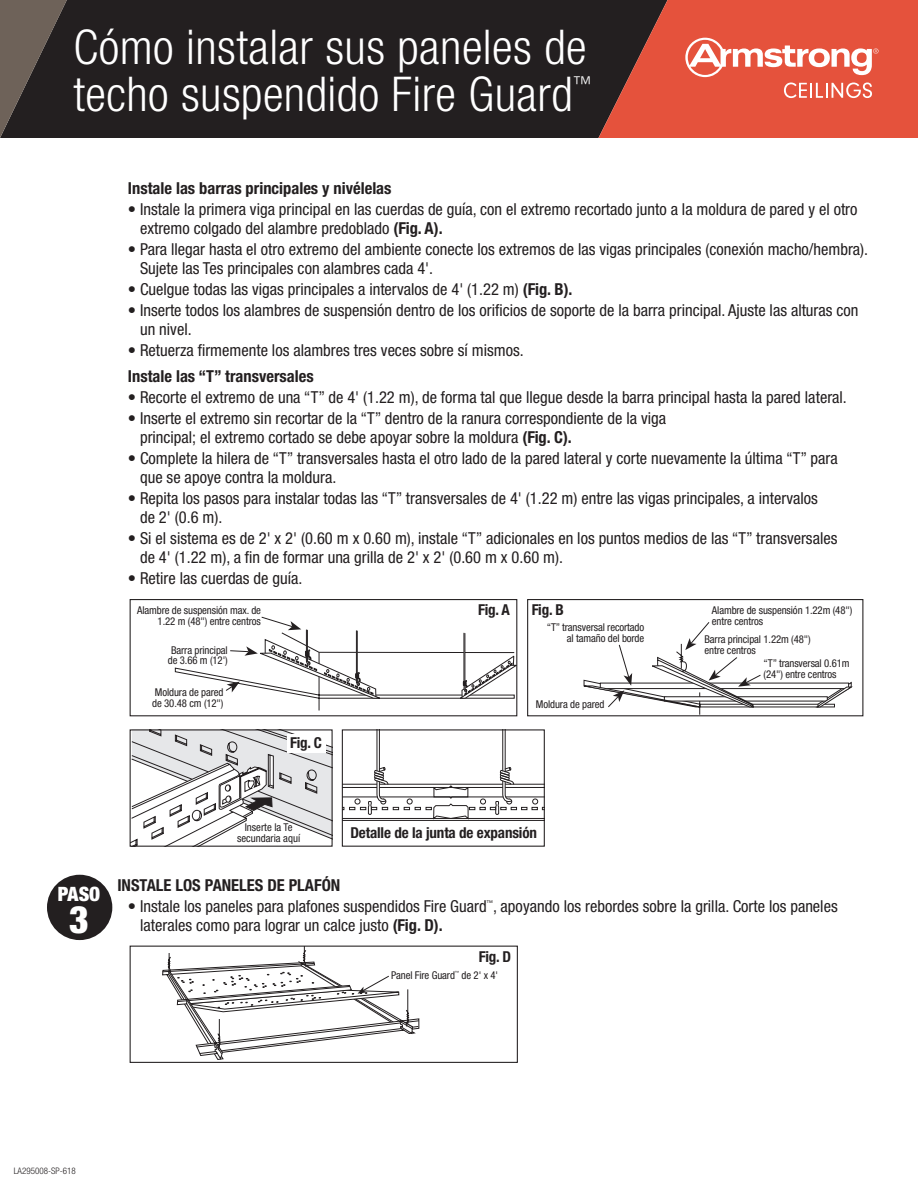
<style>
.page{position:relative;width:918px;height:1188px;background:#fff}
.page>*{position:absolute;margin:0;border:0;box-sizing:border-box;transform-origin:0 0}
.t1{font:300 condensed 48px/46.8px "Helvetica Neue";letter-spacing:.01em;color:#fff}
.t2{font:900 condensed 37.95px "Helvetica Neue";color:#fff}
.t3{font:900 condensed 19.8px "Helvetica Neue";color:#fff}
.t4{font:300 condensed 19.2px "Helvetica Neue";color:#fff}
.t5{font:condensed 16.5px/18.9px "Helvetica Neue";color:#231f20}
.t6{font:700 condensed 16.5px "Helvetica Neue";color:#231f20}
.t7{font:700 condensed 15px "Helvetica Neue";letter-spacing:-.01em;color:#231f20}
.t8{font:condensed 10.8px/10.8px "Helvetica Neue";letter-spacing:-.01em;color:#231f20}
.t9{font:300 condensed 9px "Helvetica Neue";color:#231f20}
.t10{font:condensed 6.6px "Helvetica Neue";color:#231f20}
.t11{font:condensed 4.35px "Helvetica Neue";color:#231f20}
.s1{font-weight:700}
</style>
<div class="page">
<div style="left:67px;top:0;width:531px;height:138px;background:#231f20"></div>
<svg style="left:598px;top:0;width:320px;height:138px;background:#ca4b38"></svg>
<svg style="left:685px;top:38px;width:194px;height:39px"></svg>
<svg style="left:784px;top:83px;width:88px;height:15px"></svg>
<svg style="left:0;top:0;width:67px;height:138px;background:#48403c"></svg>
<svg style="left:132px;top:731px;width:199px;height:114px"></svg>
<svg style="left:174px;top:616px;width:341px;height:95px"></svg>
<div style="left:130px;top:599px;width:387px;height:117px;border:1px solid #231f20"></div>
<svg style="left:584px;top:622px;width:268px;height:92px"></svg>
<div style="left:527px;top:599px;width:336px;height:117px;border:1px solid #231f20"></div>
<hr style="left:342px;top:820px;width:202px;height:1px;background:#231f20">
<svg style="left:344px;top:731px;width:199px;height:89px"></svg>
<div style="left:342px;top:729px;width:203px;height:118px;border:1px solid #231f20"></div>
<div style="left:287px;top:734px;width:38px;height:19px;background:#fff"></div>
<div style="left:47px;top:875px;width:65px;height:65px;background:#231f20;border-radius:50%"></div>
<svg style="left:162px;top:948px;width:257px;height:112px"></svg>
<div style="left:130px;top:946px;width:388px;height:117px;border:1px solid #231f20"></div>
<h1 class="t1" style="left:73px;top:24px;width:515px">Cómo instalar sus paneles de techo suspendido Fire Guard</h1>
<p class="t4" style="left:573px;top:72px;width:21px">™</p>
<p class="t6" style="left:128px;top:179px;width:265px">Instale las barras principales y nivélelas</p>
<p class="t5" style="left:140px;top:200px;width:719px;text-indent:-12px">• Instale la primera viga principal en las cuerdas de guía, con el extremo recortado junto a la moldura de pared y el otro extremo colgado del alambre predoblado <span class="s1">(Fig. A).</span></p>
<p class="t5" style="left:140px;top:240px;width:730px;text-indent:-12px">• Para llegar hasta el otro extremo del ambiente conecte los extremos de las vigas principales (conexión macho/hembra).<br>Sujete las Tes principales con alambres cada 4'.</p>
<p class="t5" style="left:128px;top:280px;width:446px">• Cuelgue todas las vigas principales a intervalos de 4' (1.22 m) <span class="s1">(Fig. B).</span></p>
<p class="t5" style="left:140px;top:301px;width:720px;text-indent:-12px">• Inserte todos los alambres de suspensión dentro de los orificios de soporte de la barra principal. Ajuste las alturas con un nivel.</p>
<p class="t5" style="left:128px;top:341px;width:397px">• Retuerza firmemente los alambres tres veces sobre sí mismos.</p>
<p class="t6" style="left:128px;top:366px;width:187px">Instale las “T” transversales</p>
<p class="t5" style="left:128px;top:388px;width:721px">• Recorte el extremo de una “T” de 4' (1.22 m), de forma tal que llegue desde la barra principal hasta la pared lateral.</p>
<p class="t5" style="left:140px;top:409px;width:528px;text-indent:-12px">• Inserte el extremo sin recortar de la “T” dentro de la ranura correspondiente de la viga principal; el extremo cortado se debe apoyar sobre la moldura <span class="s1">(Fig. C).</span></p>
<p class="t5" style="left:140px;top:449px;width:699px;text-indent:-12px">• Complete la hilera de “T” transversales hasta el otro lado de la pared lateral y corte nuevamente la última “T” para que se apoye contra la moldura.</p>
<p class="t5" style="left:140px;top:489px;width:679px;text-indent:-12px">• Repita los pasos para instalar todas las “T” transversales de 4' (1.22 m) entre las vigas principales, a intervalos de 2' (0.6 m).</p>
<p class="t5" style="left:140px;top:529px;width:699px;text-indent:-12px">• Si el sistema es de 2' x 2' (0.60 m x 0.60 m), instale “T” adicionales en los puntos medios de las “T” transversales de 4' (1.22 m), a fin de formar una grilla de 2' x 2' (0.60 m x 0.60 m).</p>
<p class="t5" style="left:128px;top:568px;width:176px">• Retire las cuerdas de guía.</p>
<p class="t8" style="left:137px;top:605px;width:125px;text-align:right">Alambre de suspensión max. de<br>1.22 m (48") entre centros</p>
<p class="t8" style="left:168px;top:644px;width:61px;text-align:center">Barra principal de 3.66 m (12')</p>
<p class="t8" style="left:152px;top:687px;width:73px">Moldura de pared de 30.48 cm (12")</p>
<p class="t7" style="left:290px;top:734px;width:33px">Fig. C</p>
<p class="t7" style="left:478px;top:601px;width:33px">Fig. A</p>
<p class="t7" style="left:532px;top:601px;width:34px">Fig. B</p>
<p class="t8" style="left:547px;top:622px;width:99px;text-align:right">“T” transversal recortado al tamaño del borde</p>
<p class="t8" style="left:536px;top:699px;width:70px">Moldura de pared</p>
<p class="t8" style="left:712px;top:605px;width:142px">Alambre de suspensión 1.22m (48") entre centros</p>
<p class="t8" style="left:704px;top:634px;width:108px">Barra principal 1.22m (48") entre centros</p>
<p class="t8" style="left:764px;top:658px;width:88px">“T” transversal 0.61m (24") entre centros</p>
<p class="t3" style="left:58px;top:882px;width:44px">PASO</p>
<h2 class="t2" style="left:69px;top:896px;width:21px">3</h2>
<p class="t8" style="left:237px;top:822px;width:65px;text-align:center">Inserte la Te secundaria aquí</p>
<p class="t7" style="left:350px;top:824px;width:188px">Detalle de la junta de expansión</p>
<p class="t6" style="left:117px;top:875px;width:225px">INSTALE LOS PANELES DE PLAFÓN</p>
<p class="t5" style="left:128px;top:897px;width:711px">• Instale los paneles para plafones suspendidos Fire Guard , apoyando los rebordes sobre la grilla. Corte los paneles</p>
<p class="t10" style="left:487px;top:898px;width:8px">™</p>
<p class="t5" style="left:140px;top:916px;width:304px">laterales como para lograr un calce justo <span class="s1">(Fig. D).</span></p>
<p class="t7" style="left:479px;top:947px;width:34px">Fig. D</p>
<p class="t8" style="left:391px;top:970px;width:65px">Panel Fire Guard</p>
<p class="t11" style="left:455px;top:970px;width:6px">™</p>
<p class="t8" style="left:462px;top:970px;width:38px">de 2' x 4'</p>
<p class="t9" style="left:14px;top:1165px;width:63px">LA295008-SP-618</p>
</div>
